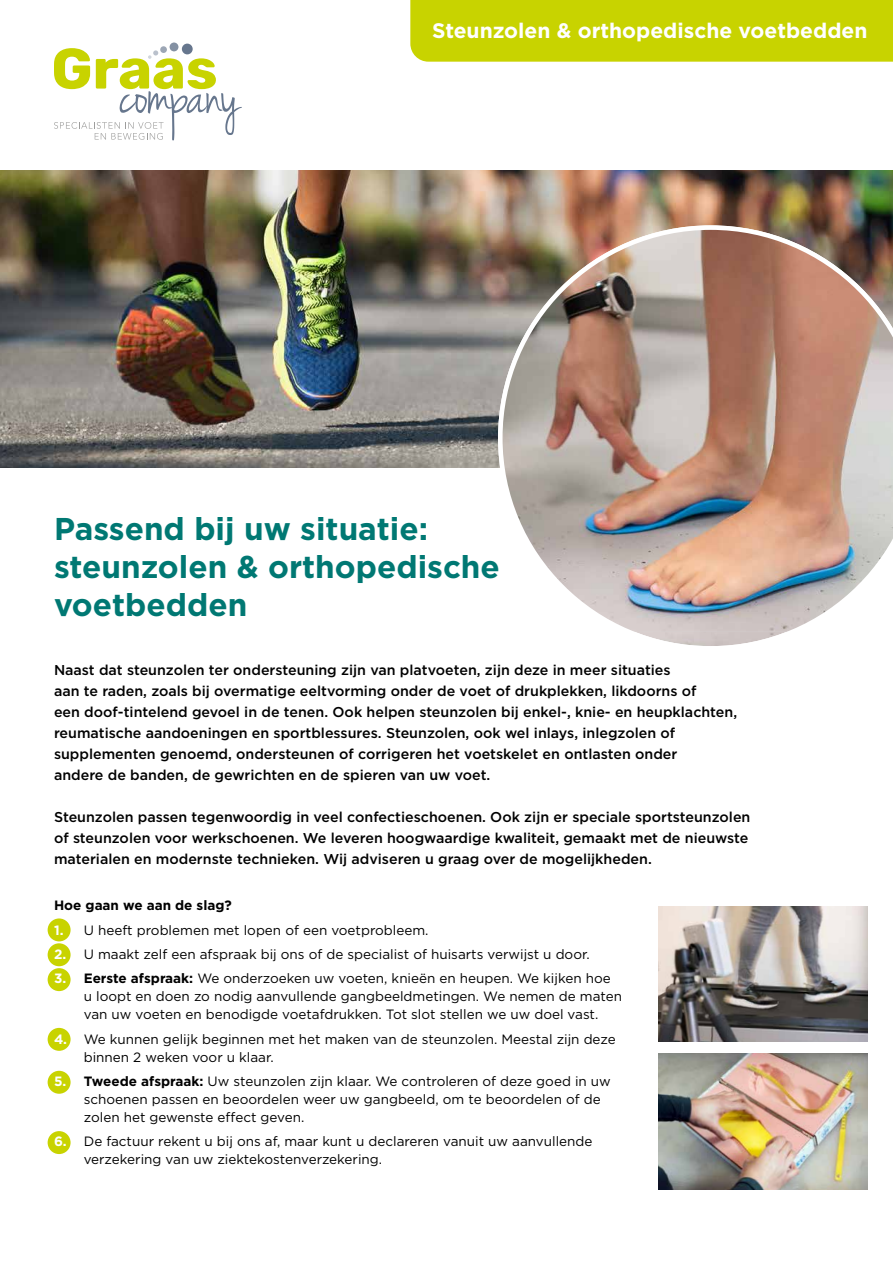
<style>
.page{position:relative;width:893px;height:1263px;background:#fff}
.page>*{position:absolute;margin:0;border:0;box-sizing:border-box;transform-origin:0 0}
.t1{font:700 31.5px/37.8px "Gotham";color:#007873}
.t2{font:700 21px "Gotham";color:#fff}
.t3{font:500 14.25px/21px "Gotham";color:#000}
.t4{font:13.5px/18px "Gotham";color:#000}
.t5{font:700 13.5px "Gotham";color:#000}
.s1{font-weight:700;color:#fff}
.s2{font-weight:700}
</style>
<div class="page">
<div style="left:48px;top:918px;width:23px;height:23px;background:#c8d300;border-radius:50%"></div>
<div style="left:48px;top:943px;width:23px;height:23px;background:#c8d300;border-radius:50%"></div>
<div style="left:48px;top:968px;width:23px;height:23px;background:#c8d300;border-radius:50%"></div>
<div style="left:48px;top:1028px;width:23px;height:23px;background:#c8d300;border-radius:50%"></div>
<div style="left:48px;top:1131px;width:23px;height:23px;background:#c8d300;border-radius:50%"></div>
<div style="left:48px;top:1071px;width:23px;height:23px;background:#c8d300;border-radius:50%"></div>
<img style="left:0;top:170px;width:893px;height:298px">
<img style="left:659px;top:906px;width:208px;height:136px">
<img style="left:659px;top:1054px;width:208px;height:135px">
<div style="left:160px;top:46px;width:7px;height:7px;background:#9ca6b5;border-radius:50%"></div>
<div style="left:170px;top:43px;width:8px;height:8px;background:#8491a3;border-radius:50%"></div>
<div style="left:182px;top:44px;width:11px;height:10px;background:#66768d;border-radius:50%"></div>
<svg style="left:54px;top:48px;width:188px;height:92px"></svg>
<img style="left:498px;top:225px;width:395px;height:421px">
<div style="left:410px;top:0;width:483px;height:62px;background:#c8d300"></div>
<h2 class="t2" style="left:432px;top:18px;width:437px">Steunzolen &amp; orthopedische voetbedden</h2>
<h1 class="t1" style="left:54px;top:509px;width:447px">Passend bij uw situatie: steunzolen &amp; orthopedische voetbedden</h1>
<p class="t3" style="left:54px;top:659px;width:685px">Naast dat steunzolen ter ondersteuning zijn van platvoeten, zijn deze in meer situaties<br>aan te raden, zoals bij overmatige eeltvorming onder de voet of drukplekken, likdoorns of<br>een doof-tintelend gevoel in de tenen. Ook helpen steunzolen bij enkel-, knie- en heupklachten, reumatische aandoeningen en sportblessures. Steunzolen, ook wel inlays, inlegzolen of supplementen genoemd, ondersteunen of corrigeren het voetskelet en ontlasten onder<br>andere de banden, de gewrichten en de spieren van uw voet.</p>
<p class="t3" style="left:54px;top:806px;width:698px">Steunzolen passen tegenwoordig in veel confectieschoenen. Ook zijn er speciale sportsteunzolen of steunzolen voor werkschoenen. We leveren hoogwaardige kwaliteit, gemaakt met de nieuwste materialen en modernste technieken. Wij adviseren u graag over de mogelijkheden.</p>
<p class="t5" style="left:54px;top:897px;width:179px">Hoe gaan we aan de slag?</p>
<p class="t4" style="left:54px;top:920px;width:376px"><span class="s1">1.</span> U heeft problemen met lopen of een voetprobleem.</p>
<p class="t4" style="left:54px;top:945px;width:537px"><span class="s1">2.</span> U maakt zelf een afspraak bij ons of de specialist of huisarts verwijst u door.</p>
<p class="t4" style="left:84px;top:969px;width:540px;text-indent:-30px"><span class="s1">3.</span> <span class="s2">Eerste afspraak:</span> We onderzoeken uw voeten, knieën en heupen. We kijken hoe u loopt en doen zo nodig aanvullende gangbeeldmetingen. We nemen de maten van uw voeten en benodigde voetafdrukken. Tot slot stellen we uw doel vast.</p>
<p class="t4" style="left:84px;top:1030px;width:533px;text-indent:-30px"><span class="s1">4.</span> We kunnen gelijk beginnen met het maken van de steunzolen. Meestal zijn deze binnen 2 weken voor u klaar.</p>
<p class="t4" style="left:84px;top:1072px;width:529px;text-indent:-30px"><span class="s1">5.</span> <span class="s2">Tweede afspraak:</span> Uw steunzolen zijn klaar. We controleren of deze goed in uw schoenen passen en beoordelen weer uw gangbeeld, om te beoordelen of de zolen het gewenste effect geven.</p>
<p class="t4" style="left:84px;top:1132px;width:510px;text-indent:-30px"><span class="s1">6.</span> De factuur rekent u bij ons af, maar kunt u declareren vanuit uw aanvullende verzekering van uw ziektekostenverzekering.</p>
</div>
